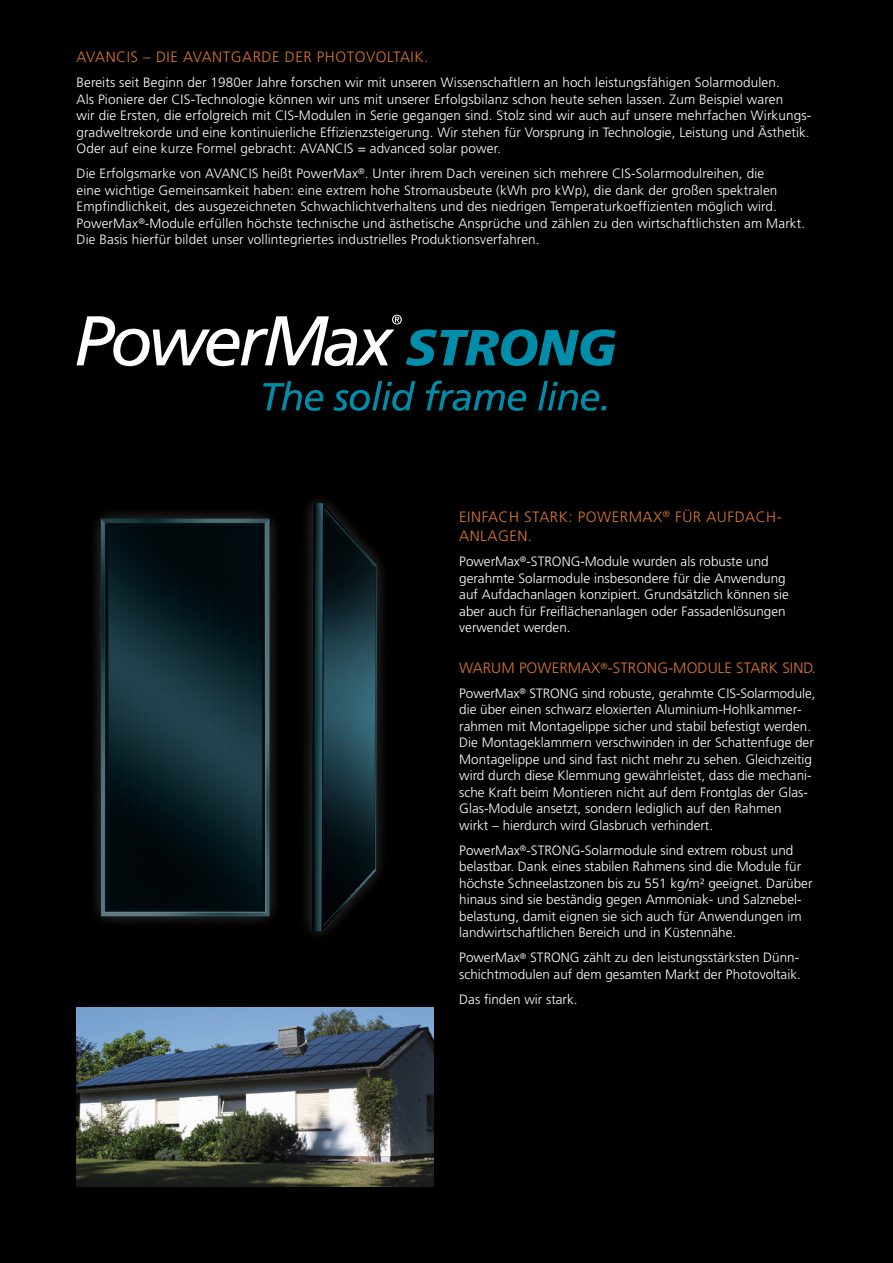
<style>
.page{position:relative;width:893px;height:1263px;background:#000}
.page>*{position:absolute;margin:0;border:0;box-sizing:border-box;transform-origin:0 0}
.t1{font:300 15px/19.5px "Frutiger";letter-spacing:.035em;color:#da7637}
.t2{font:300 15px "Frutiger";letter-spacing:.005em;color:#da7637}
.t3{font:300 13.5px/16.5px "Frutiger";color:#fff}
</style>
<div class="page">
<img style="left:94px;top:512px;width:182px;height:412px">
<img style="left:77px;top:1008px;width:357px;height:178px">
<svg style="left:77px;top:315px;width:539px;height:51px"></svg>
<svg style="left:263px;top:381px;width:60px;height:30px"></svg>
<svg style="left:333px;top:381px;width:82px;height:30px"></svg>
<svg style="left:425px;top:381px;width:101px;height:30px"></svg>
<svg style="left:538px;top:381px;width:68px;height:30px"></svg>
<img style="left:305px;top:500px;width:79px;height:435px">
<p class="t1" style="left:77px;top:48px;width:353px">AVANCIS – DIE AVANTGARDE DER PHOTOVOLTAIK.</p>
<p class="t3" style="left:77px;top:75px;width:736px">Bereits seit Beginn der 1980er Jahre forschen wir mit unseren Wissenschaftlern an hoch leistungsfähigen Solarmodulen.<br>Als Pioniere der CIS-Technologie können wir uns mit unserer Erfolgsbilanz schon heute sehen lassen. Zum Beispiel waren<br>wir die Ersten, die erfolgreich mit CIS-Modulen in Serie gegangen sind. Stolz sind wir auch auf unsere mehrfachen Wirkungs&shy;gradweltrekorde und eine kontinuierliche Effizienzsteigerung. Wir stehen für Vorsprung in Technologie, Leistung und Ästhetik.<br>Oder auf eine kurze Formel gebracht: AVANCIS = advanced solar power.</p>
<p class="t3" style="left:77px;top:166px;width:730px">Die Erfolgsmarke von AVANCIS heißt PowerMax<sup>®</sup>. Unter ihrem Dach vereinen sich mehrere CIS-Solarmodulreihen, die<br>eine wichtige Gemeinsamkeit haben: eine extrem hohe Stromausbeute (kWh pro kWp), die dank der großen spektralen Empfindlichkeit, des ausgezeichneten Schwachlichtverhaltens und des niedrigen Temperaturkoeffizienten möglich wird.<br>PowerMax<sup>®</sup>-Module erfüllen höchste technische und ästhetische Ansprüche und zählen zu den wirtschaftlichsten am Markt.<br>Die Basis hierfür bildet unser vollintegriertes industrielles Produktionsverfahren.</p>
<p class="t1" style="left:459px;top:508px;width:324px">EINFACH STARK: POWERMAX<sup>®</sup> FÜR AUFDACH-<br>ANLAGEN.</p>
<p class="t3" style="left:459px;top:554px;width:331px">PowerMax<sup>®</sup>-STRONG-Module wurden als robuste und gerahmte Solarmodule insbesondere für die Anwendung auf Aufdachanlagen konzipiert. Grundsätzlich können sie aber auch für Freiflächenanlagen oder Fassadenlösungen verwendet werden.</p>
<p class="t2" style="left:459px;top:662px;width:358px">WARUM POWERMAX<sup>®</sup>-STRONG-MODULE STARK SIND.</p>
<p class="t3" style="left:459px;top:686px;width:358px">PowerMax<sup>®</sup> STRONG sind robuste, gerahmte CIS-Solarmodule, die über einen schwarz eloxierten Aluminium-Hohlkammer&shy;rahmen mit Montagelippe sicher und stabil befestigt werden.<br>Die Montageklammern verschwinden in der Schattenfuge der Montagelippe und sind fast nicht mehr zu sehen. Gleichzeitig wird durch diese Klemmung gewährleistet, dass die mechani&shy;sche Kraft beim Montieren nicht auf dem Frontglas der Glas-Glas-Module ansetzt, sondern lediglich auf den Rahmen<br>wirkt – hierdurch wird Glasbruch verhindert.</p>
<p class="t3" style="left:459px;top:843px;width:355px">PowerMax<sup>®</sup>-STRONG-Solarmodule sind extrem robust und belastbar. Dank eines stabilen Rahmens sind die Module für höchste Schneelastzonen bis zu 551 kg/m² geeignet. Darüber hinaus sind sie beständig gegen Ammoniak- und Salznebel&shy;belastung, damit eignen sie sich auch für Anwendungen im landwirtschaftlichen Bereich und in Küstennähe.</p>
<p class="t3" style="left:459px;top:950px;width:343px">PowerMax<sup>®</sup> STRONG zählt zu den leistungsstärksten Dünn&shy;schichtmodulen auf dem gesamten Markt der Photovoltaik.</p>
<p class="t3" style="left:459px;top:992px;width:120px">Das finden wir stark.</p>
</div>
